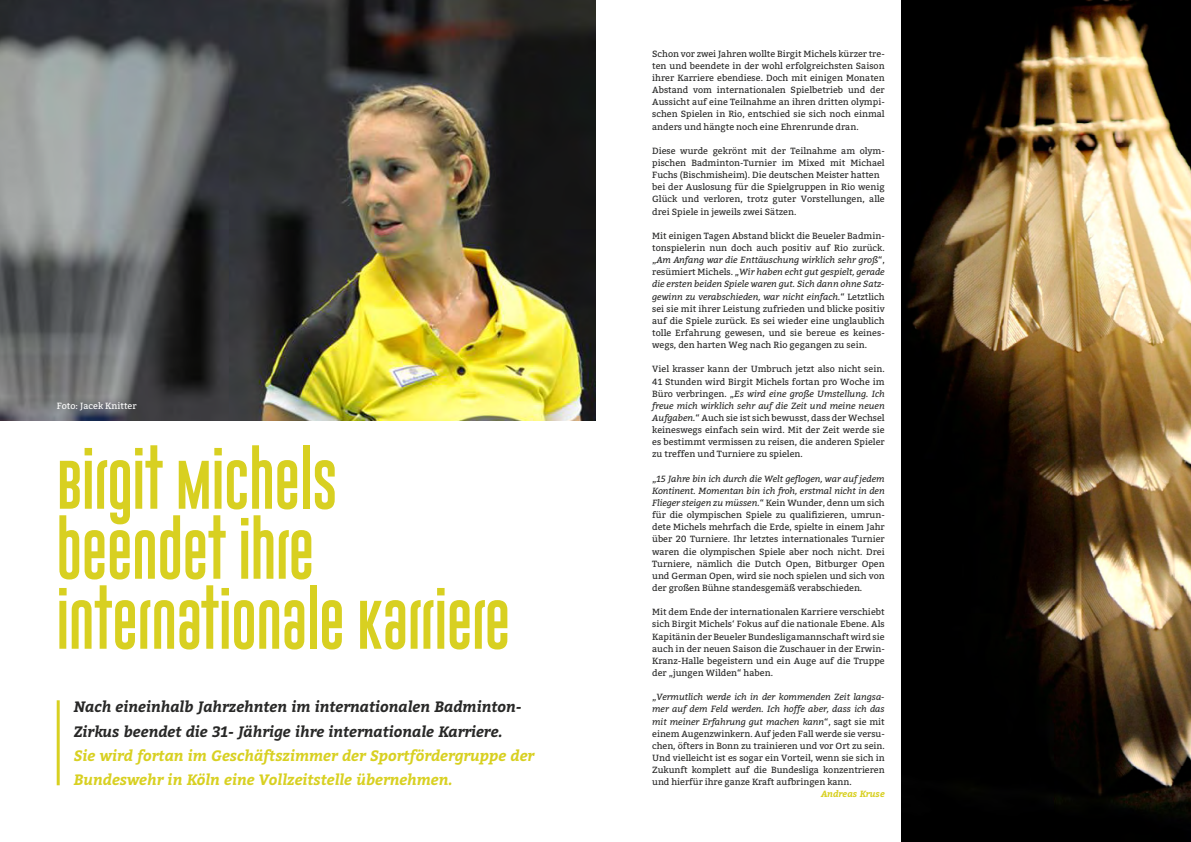
<style>
.page{position:relative;width:1191px;height:842px;background:#fff}
.page>*{position:absolute;margin:0;border:0;box-sizing:border-box;transform-origin:0 0}
.t1{font:50px/70px "Gobold Uplow";color:#d8d021}
.t2{font:italic 700 15px/24.3px "Bitter";color:#282827}
.t3{font:italic 700 15px/24.3px "Bitter";color:#d8d021}
.t4{font:9px/12.1px "Bitter";color:#282827;text-align:justify}
.t5{font:9px "Bitter";color:#fff}
.t6{font:italic 700 9px "Bitter";color:#d8d021}
.s1{font-style:italic}
</style>
<div class="page">
<img style="left:0;top:0;width:595px;height:421px">
<img style="left:901px;top:0;width:290px;height:842px">
<hr style="left:57px;top:700px;width:3px;height:85px;background:#d8d021">
<p class="t5" style="left:57px;top:400px;width:81px">Foto: Jacek Knitter</p>
<h1 class="t1" style="left:57px;top:450px;width:455px">BIRGIT MICHELS<br>BEENDET IHRE<br>INTERNATIONALE KARRIERE</h1>
<h2 class="t2" style="left:74px;top:695px;width:449px">Nach eineinhalb Jahrzehnten im internationalen Badminton-<br>Zirkus beendet die 31- Jährige ihre internationale Karriere.</h2>
<h2 class="t3" style="left:74px;top:744px;width:462px">Sie wird fortan im Geschäftszimmer der Sportfördergruppe der<br>Bundeswehr in Köln eine Vollzeitstelle übernehmen.</h2>
<p class="t4" style="left:652px;top:48px;width:234px">Schon vor zwei Jahren wollte Birgit Michels kürzer tre&shy;ten und beendete in der wohl erfolgreichsten Saison ihrer Karriere ebendiese. Doch mit einigen Monaten Abstand vom internationalen Spielbetrieb und der Aussicht auf eine Teilnahme an ihren dritten olympi&shy;schen Spielen in Rio, entschied sie sich noch einmal anders und hängte noch eine Ehrenrunde dran.</p>
<p class="t4" style="left:652px;top:145px;width:234px;text-align:left">Diese wurde gekrönt mit der Teilnahme am olym&shy;pischen Badminton-Turnier im Mixed mit Michael Fuchs (Bischmisheim). Die deutschen Meister hatten bei der Auslosung für die Spielgruppen in Rio wenig Glück und verloren, trotz guter Vorstellungen, alle drei Spiele in jeweils zwei Sätzen.</p>
<p class="t4" style="left:652px;top:230px;width:234px">Mit einigen Tagen Abstand blickt die Beueler Badmin&shy;tonspielerin nun doch auch positiv auf Rio zurück. „<span class="s1">Am Anfang war die Enttäuschung wirklich sehr groß</span>“, resümiert Michels. „<span class="s1">Wir haben echt gut gespielt, gerade die ersten beiden Spiele waren gut. Sich dann ohne Satz&shy;gewinn zu verabschieden, war nicht einfach.</span>“ Letztlich sei sie mit ihrer Leistung zufrieden und blicke positiv auf die Spiele zurück. Es sei wieder eine unglaublich tolle Erfahrung gewesen, und sie bereue es keines&shy;wegs, den harten Weg nach Rio gegangen zu sein.</p>
<p class="t4" style="left:652px;top:363px;width:234px">Viel krasser kann der Umbruch jetzt also nicht sein.<br>41 Stunden wird Birgit Michels fortan pro Woche im Büro verbringen. „<span class="s1">Es wird eine große Umstellung. Ich freue mich wirklich sehr auf die Zeit und meine neuen Aufgaben.</span>“ Auch sie ist sich bewusst, dass der Wechsel keineswegs einfach sein wird. Mit der Zeit werde sie es bestimmt vermissen zu reisen, die anderen Spieler zu treffen und Turniere zu spielen.</p>
<p class="t4" style="left:652px;top:473px;width:234px">„<span class="s1">15 Jahre bin ich durch die Welt geflogen, war auf jedem Kontinent. Momentan bin ich froh, erstmal nicht in den Flieger steigen zu müssen.</span>“ Kein Wunder, denn um sich für die olympischen Spiele zu qualifizieren, umrun&shy;dete Michels mehrfach die Erde, spielte in einem Jahr über 20 Turniere. Ihr letztes internationales Turnier waren die olympischen Spiele aber noch nicht. Drei Turniere, nämlich die Dutch Open, Bitburger Open und German Open, wird sie noch spielen und sich von der großen Bühne standesgemäß verabschieden.</p>
<p class="t4" style="left:652px;top:606px;width:234px">Mit dem Ende der internationalen Karriere verschiebt sich Birgit Michels‘ Fokus auf die nationale Ebene. Als Kapitänin der Beueler Bundesligamannschaft wird sie auch in der neuen Saison die Zuschauer in der Erwin-Kranz-Halle begeistern und ein Auge auf die Truppe der „jungen Wilden“ haben.</p>
<p class="t4" style="left:652px;top:691px;width:234px">„<span class="s1">Vermutlich werde ich in der kommenden Zeit langsa&shy;mer auf dem Feld werden. Ich hoffe aber, dass ich das mit meiner Erfahrung gut machen kann</span>“, sagt sie mit einem Augenzwinkern. Auf jeden Fall werde sie versu&shy;chen, öfters in Bonn zu trainieren und vor Ort zu sein.<br>Und vielleicht ist es sogar ein Vorteil, wenn sie sich in Zukunft komplett auf die Bundesliga konzentrieren und hierfür ihre ganze Kraft aufbringen kann.</p>
<p class="t6" style="left:821px;top:788px;width:65px">Andreas Kruse</p>
</div>
